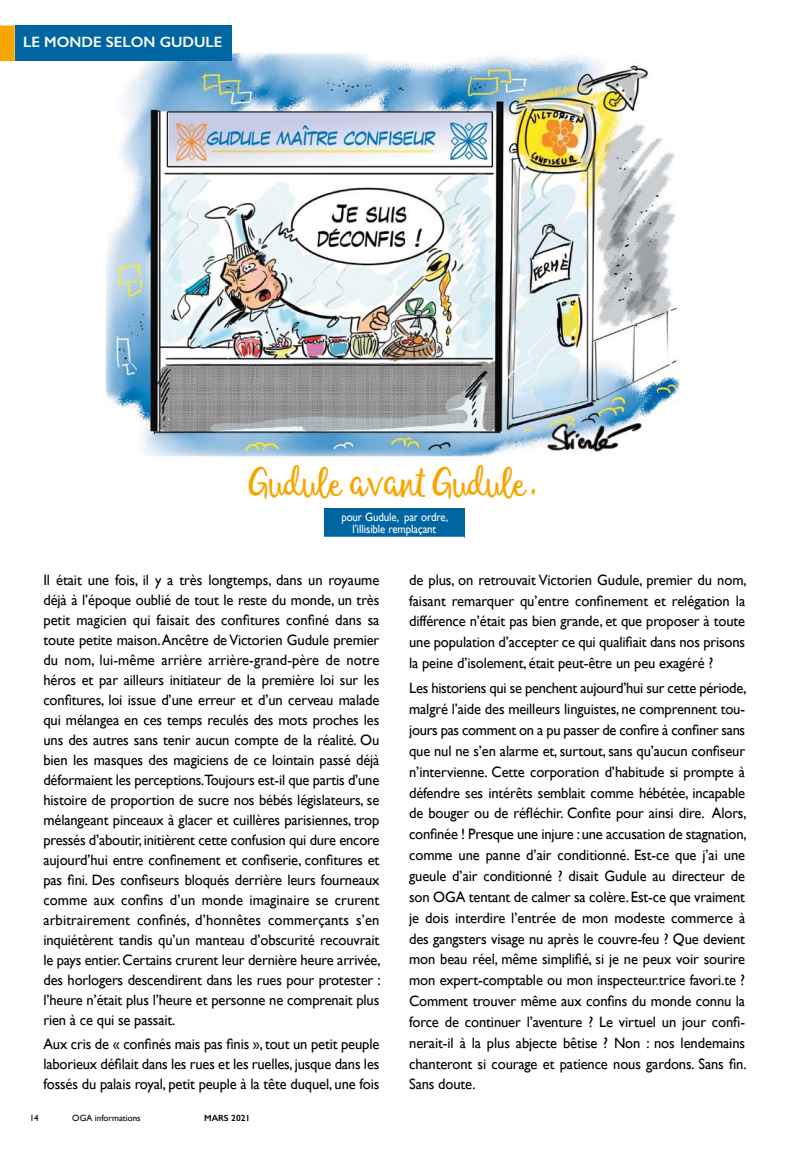
<style>
.page{position:relative;width:787px;height:1149px;background:#fff}
.page>*{position:absolute;margin:0;border:0;box-sizing:border-box;transform-origin:0 0}
.t1{font:40.2px "Allessa Script";color:#f7a600}
.t2{font:15px/20px "Gill Sans";letter-spacing:-.01em;color:#000;text-align:justify}
.t3{font:600 15px "Gill Sans";color:#fff}
.t4{font:12px/12px "Gill Sans";letter-spacing:-.005em;color:#fff;text-align:center;scale:.9 1}
.t5{font:9px "Gill Sans";color:#000}
.t6{font:600 9px "Gill Sans";color:#000}
</style>
<div class="page">
<img style="left:105px;top:45px;width:576px;height:476px">
<div style="left:15px;top:26px;width:216px;height:35px;background:#0066a1"></div>
<div style="left:324px;top:508px;width:140px;height:29px;background:#0066a1"></div>
<div style="left:324px;top:536px;width:140px;height:5px;background:#fff"></div>
<svg style="left:0;top:26px;width:15px;height:35px"></svg>
<p class="t3" style="left:23px;top:33px;width:201px">LE MONDE SELON GUDULE</p>
<h1 class="t1" style="left:251px;top:457px;width:288px">Gudule avant Gudule.</h1>
<p class="t4" style="left:341px;top:510px;width:120px">pour Gudule, par ordre, l’illisible remplaçant</p>
<p class="t2" style="left:43px;top:569px;width:339px">Il était une fois, il y a très longtemps, dans un royaume déjà à l’époque oublié de tout le reste du monde, un très petit magicien qui faisait des confitures confiné dans sa toute petite maison. Ancêtre de Victorien Gudule premier du nom, lui-même arrière arrière-grand-père de notre héros et par ailleurs initiateur de la première loi sur les confitures, loi issue d’une erreur et d’un cerveau malade qui mélangea en ces temps reculés des mots proches les uns des autres sans tenir aucun compte de la réalité. Ou bien les masques des magiciens de ce lointain passé déjà déformaient les perceptions.Toujours est-il que partis d’une histoire de proportion de sucre nos bébés législateurs, se mélangeant pinceaux à glacer et cuillères parisiennes, trop pressés d’aboutir, initièrent cette confusion qui dure encore aujourd’hui entre confinement et confiserie, confitures et pas fini. Des confiseurs bloqués derrière leurs fourneaux comme aux confins d’un monde imaginaire se crurent arbitrairement confinés, d’honnêtes commerçants s’en inquiétèrent tandis qu’un manteau d’obscurité recouvrait le pays entier. Certains crurent leur dernière heure arrivée, des horlogers descendirent dans les rues pour protester : l’heure n’était plus l’heure et personne ne comprenait plus rien à ce qui se passait.</p>
<p class="t2" style="left:43px;top:1033px;width:337px">Aux cris de « confinés mais pas finis », tout un petit peuple laborieux défilait dans les rues et les ruelles, jusque dans les fossés du palais royal, petit peuple à la tête duquel, une fois</p>
<p class="t2" style="left:409px;top:569px;width:339px;line-height:20.9px">de plus, on retrouvait Victorien Gudule, premier du nom, faisant remarquer qu’entre confinement et relégation la différence n’était pas bien grande, et que proposer à toute une population d’accepter ce qui qualifiait dans nos prisons la peine d’isolement, était peut-être un peu exagéré ?</p>
<p class="t2" style="left:409px;top:677px;width:339px;line-height:20.9px">Les historiens qui se penchent aujourd’hui sur cette période, malgré l’aide des meilleurs linguistes, ne comprennent tou&shy;jours pas comment on a pu passer de confire à confiner sans que nul ne s’en alarme et, surtout, sans qu’aucun confiseur n’intervienne. Cette corporation d’habitude si prompte à défendre ses intérêts semblait comme hébétée, incapable de bouger ou de réfléchir. Confite pour ainsi dire. Alors, confinée ! Presque une injure : une accusation de stagnation, comme une panne d’air conditionné. Est-ce que j’ai une gueule d’air conditionné ? disait Gudule au directeur de son OGA tentant de calmer sa colère. Est-ce que vraiment je dois interdire l’entrée de mon modeste commerce à des gangsters visage nu après le couvre-feu ? Que devient mon beau réel, même simplifié, si je ne peux voir sourire mon expert-comptable ou mon inspecteur.trice favori.te ?<br>Comment trouver même aux confins du monde connu la force de continuer l’aventure ? Le virtuel un jour confi&shy;nerait-il à la plus abjecte bêtise ? Non : nos lendemains chanteront si courage et patience nous gardons. Sans fin.<br>Sans doute.</p>
<p class="t5" style="left:30px;top:1112px;width:10px">14</p>
<p class="t5" style="left:72px;top:1112px;width:70px">OGA informations</p>
<p class="t6" style="left:204px;top:1112px;width:48px">MARS 2021</p>
</div>
